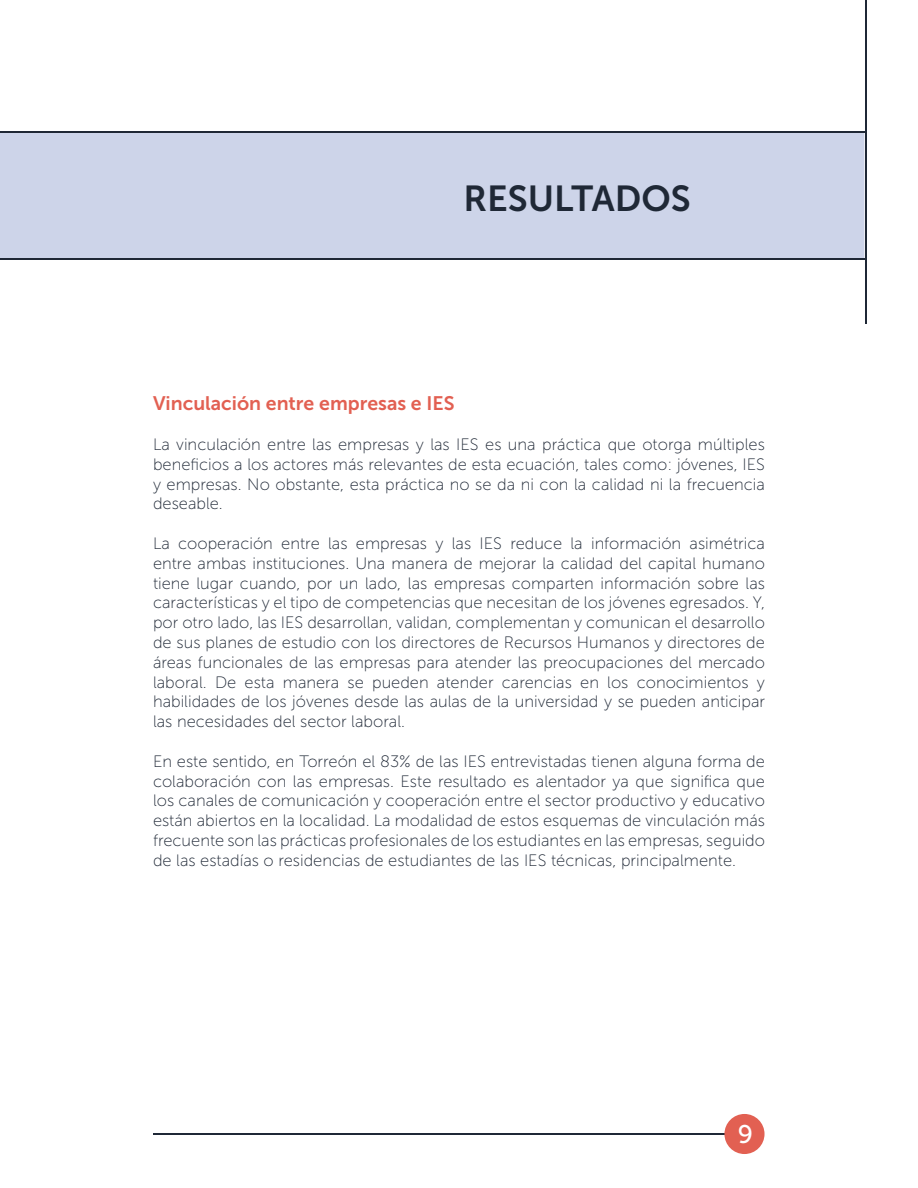
<style>
.page{position:relative;width:918px;height:1188px;background:#fff}
.page>*{position:absolute;margin:0;border:0;box-sizing:border-box;transform-origin:0 0}
.t1{font:36px "Museo Sans 700";color:#1f2836}
.t2{font:25.5px "Museo Sans 500";color:#fff}
.t3{font:19.5px "Museo Sans 700";color:#e26052}
.t4{font:16.5px/19.8px "Museo Sans 100";color:#1f2836;text-align:justify}
</style>
<div class="page">
<hr style="left:865px;top:0;width:1px;height:323px;background:#1f2836">
<div style="left:0;top:133px;width:864px;height:125px;background:#cdd4e9"></div>
<hr style="left:0;top:132px;width:865px;height:1px;background:#1f2836">
<hr style="left:0;top:258px;width:865px;height:2px;background:#1f2836">
<hr style="left:153px;top:1133px;width:573px;height:2px;background:#1f2836">
<div style="left:724px;top:1114px;width:41px;height:40px;background:#e26052;border-radius:50%"></div>
<h1 class="t1" style="left:464px;top:179px;width:229px">RESULTADOS</h1>
<p class="t3" style="left:153px;top:393px;width:303px">Vinculación entre empresas e IES</p>
<p class="t4" style="left:153px;top:435px;width:613px">La vinculación entre las empresas y las IES es una práctica que otorga múltiples beneficios a los actores más relevantes de esta ecuación, tales como: jóvenes, IES y empresas. No obstante, esta práctica no se da ni con la calidad ni la frecuencia deseable.</p>
<p class="t4" style="left:153px;top:534px;width:614px">La cooperación entre las empresas y las IES reduce la información asimétrica entre ambas instituciones. Una manera de mejorar la calidad del capital humano tiene lugar cuando, por un lado, las empresas comparten información sobre las características y el tipo de competencias que necesitan de los jóvenes egresados. Y, por otro lado, las IES desarrollan, validan, complementan y comunican el desarrollo de sus planes de estudio con los directores de Recursos Humanos y directores de áreas funcionales de las empresas para atender las preocupaciones del mercado laboral. De esta manera se pueden atender carencias en los conocimientos y habilidades de los jóvenes desde las aulas de la universidad y se pueden anticipar las necesidades del sector laboral.</p>
<p class="t4" style="left:153px;top:751px;width:614px">En este sentido, en Torreón el 83% de las IES entrevistadas tienen alguna forma de colaboración con las empresas. Este resultado es alentador ya que significa que los canales de comunicación y cooperación entre el sector productivo y educativo están abiertos en la localidad. La modalidad de estos esquemas de vinculación más frecuente son las prácticas profesionales de los estudiantes en las empresas, seguido de las estadías o residencias de estudiantes de las IES técnicas, principalmente.</p>
<h2 class="t2" style="left:738px;top:1120px;width:17px">9</h2>
</div>
